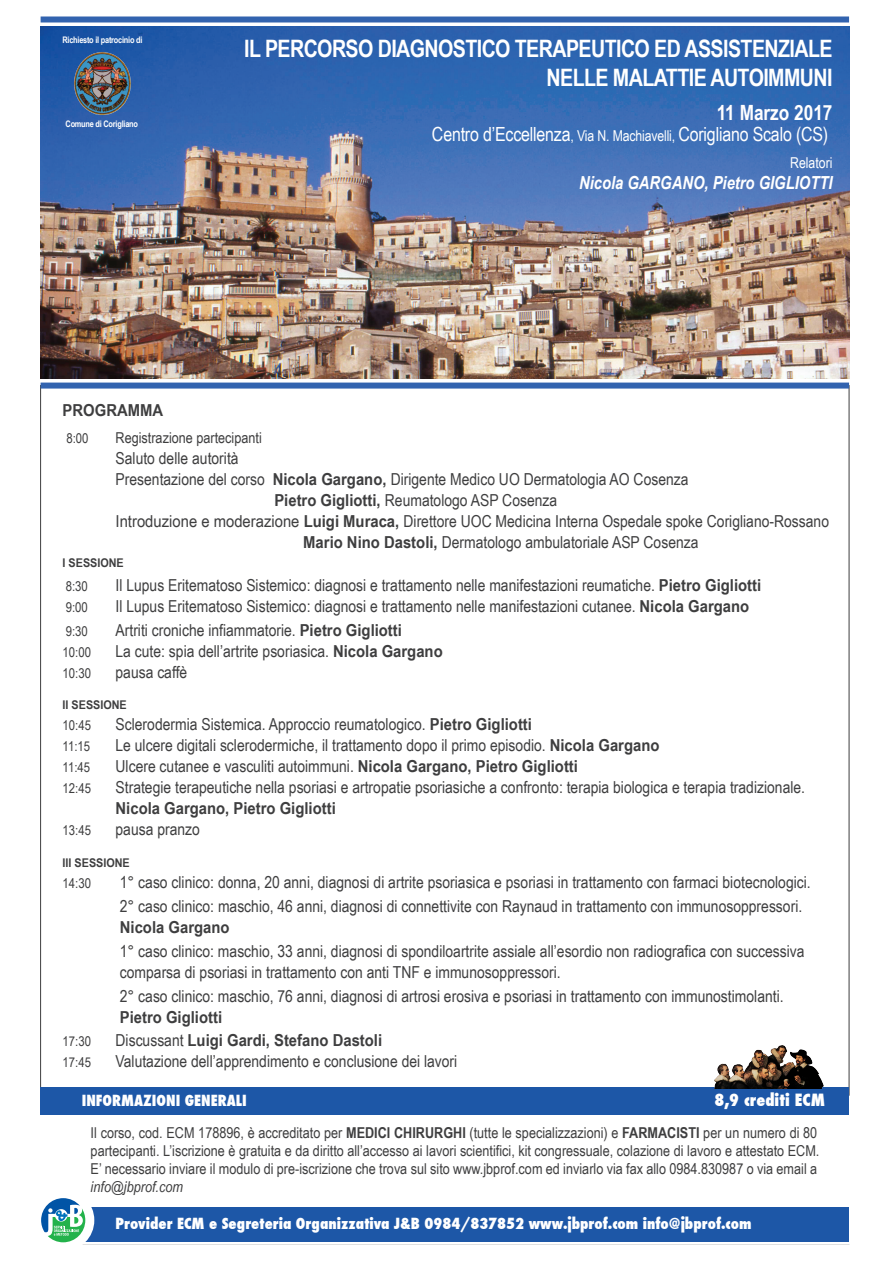
<style>
.page{position:relative;width:893px;height:1263px;background:#fff}
.page>*{position:absolute;margin:0;border:0;box-sizing:border-box;transform-origin:0 0}
.t1{font:700 24px/28.8px "Arial Narrow";letter-spacing:-.025em;color:#fff;text-align:right}
.t2{font:700 21px "Arial Narrow";color:#fff}
.t3{font:19.5px "Arial Narrow";letter-spacing:-.01em;color:#fff}
.t4{font:italic 700 18px "Arial Narrow";color:#fff}
.t5{font:16.5px/24px "Arial Narrow";color:#3e3e3f}
.t6{font:700 16.5px "Arial Narrow";color:#3e3e3f;scale:1.1 1}
.t7{font:16.5px "Arial Narrow";color:#3e3e3f;scale:1.1 1}
.t8{font:800 condensed 16.5px "Futura";color:#fff}
.t9{font:15px/18px "Arial Narrow";color:#3e3e3f}
.t10{font:800 condensed 15px "Futura";color:#fff}
.t11{font:italic 15px "Arial Narrow";color:#3e3e3f}
.t12{font:15px "Arial Narrow";color:#fff}
.t13{font:13.5px "Arial Narrow";color:#3e3e3f}
.t14{font:700 12px "Arial Narrow";color:#3e3e3f;scale:1.1 1}
.t15{font:700 9px "Arial Narrow";letter-spacing:-.025em;color:#fff}
.s1{font-size:15px}
.s2{font-weight:700}
.s3{font-weight:400}
</style>
<div class="page">
<img style="left:41px;top:27px;width:808px;height:352px">
<div style="left:59px;top:1207px;width:790px;height:35px;background:#1d57a7"></div>
<div style="left:32px;top:1189px;width:62px;height:62px;border:18px solid #fff;border-radius:50%"></div>
<svg style="left:41px;top:1198px;width:44px;height:44px"></svg>
<div style="left:41px;top:1088px;width:808px;height:27px;background:#1d57a7"></div>
<img style="left:714px;top:1045px;width:109px;height:44px">
<div style="left:41px;top:16px;width:808px;height:6px;background:#3263af"></div>
<div style="left:41px;top:383px;width:808px;height:6px;background:#3263af"></div>
<img style="left:75px;top:53px;width:55px;height:61px">
<p class="t15" style="left:62px;top:33px;width:82px">Richiesto il patrocinio di</p>
<p class="t15" style="left:66px;top:117px;width:74px">Comune di Corigliano</p>
<h1 class="t1" style="left:244px;top:33px;width:590px">IL PERCORSO DIAGNOSTICO TERAPEUTICO ED ASSISTENZIALE<br>NELLE MALATTIE AUTOIMMUNI</h1>
<p class="t2" style="left:717px;top:97px;width:117px">11 Marzo 2017</p>
<p class="t3" style="left:432px;top:120px;width:398px">Centro d’Eccellenza<span class="s1">, Via N. Machiavelli,</span> Corigliano Scalo (CS)</p>
<p class="t12" style="left:790px;top:151px;width:44px">Relatori</p>
<p class="t4" style="left:579px;top:169px;width:255px">Nicola GARGANO, Pietro GIGLIOTTI</p>
<p class="t6" style="left:63px;top:398px;width:93px">PROGRAMMA</p>
<p class="t13" style="left:66px;top:428px;width:24px">8:00</p>
<p class="t9" style="left:116px;top:428px;width:148px">Registrazione partecipanti</p>
<p class="t5" style="left:116px;top:446px;width:125px">Saluto delle autorità</p>
<p class="t5" style="left:116px;top:467px;width:574px">Presentazione del corso <span class="s2">Nicola Gargano,</span> Dirigente Medico UO Dermatologia AO Cosenza</p>
<p class="t5" style="left:274px;top:488px;width:284px"><span class="s2">Pietro Gigliotti,</span> Reumatologo ASP Cosenza</p>
<p class="t7" style="left:116px;top:509px;width:650px">Introduzione e moderazione <span class="s2">Luigi Muraca,</span> Direttore UOC Medicina Interna Ospedale spoke Corigliano-Rossano</p>
<p class="t5" style="left:303px;top:530px;width:397px"><span class="s2">Mario Nino Dastoli,</span> Dermatologo ambulatoriale ASP Cosenza</p>
<p class="t14" style="left:63px;top:554px;width:57px">I SESSIONE</p>
<p class="t13" style="left:66px;top:576px;width:24px">8:30</p>
<p class="t5" style="left:116px;top:572px;width:647px">Il Lupus Eritematoso Sistemico: diagnosi e trattamento nelle manifestazioni reumatiche. <span class="s2">Pietro Gigliotti</span></p>
<p class="t13" style="left:66px;top:597px;width:24px">9:00</p>
<p class="t5" style="left:116px;top:593px;width:635px">Il Lupus Eritematoso Sistemico: diagnosi e trattamento nelle manifestazioni cutanee. <span class="s2">Nicola Gargano</span></p>
<p class="t13" style="left:66px;top:621px;width:24px">9:30</p>
<p class="t5" style="left:116px;top:617px;width:288px">Artriti croniche infiammatorie. <span class="s2">Pietro Gigliotti</span></p>
<p class="t13" style="left:63px;top:642px;width:30px">10:00</p>
<p class="t5" style="left:116px;top:638px;width:329px">La cute: spia dell’artrite psoriasica. <span class="s2">Nicola Gargano</span></p>
<p class="t13" style="left:63px;top:663px;width:30px">10:30</p>
<p class="t5" style="left:116px;top:659px;width:73px">pausa caffè</p>
<p class="t14" style="left:63px;top:696px;width:60px">II SESSIONE</p>
<p class="t13" style="left:63px;top:716px;width:30px">10:45</p>
<p class="t5" style="left:116px;top:712px;width:418px">Sclerodermia Sistemica. Approccio reumatologico. <span class="s2">Pietro Gigliotti</span></p>
<p class="t13" style="left:63px;top:737px;width:29px">11:15</p>
<p class="t5" style="left:116px;top:733px;width:545px">Le ulcere digitali sclerodermiche, il trattamento dopo il primo episodio. <span class="s2">Nicola Gargano</span></p>
<p class="t13" style="left:63px;top:758px;width:29px">11:45</p>
<p class="t5" style="left:116px;top:754px;width:464px">Ulcere cutanee e vasculiti autoimmuni. <span class="s2">Nicola Gargano, Pietro Gigliotti</span></p>
<p class="t13" style="left:63px;top:779px;width:30px">12:45</p>
<p class="t5" style="left:116px;top:775px;width:691px">Strategie terapeutiche nella psoriasi e artropatie psoriasiche a confronto: terapia biologica e terapia tradizionale.</p>
<p class="t6" style="left:116px;top:796px;width:202px">Nicola Gargano, Pietro Gigliotti</p>
<p class="t13" style="left:63px;top:821px;width:30px">13:45</p>
<p class="t5" style="left:116px;top:817px;width:86px">pausa pranzo</p>
<p class="t14" style="left:63px;top:854px;width:63px">III SESSIONE</p>
<p class="t13" style="left:63px;top:873px;width:30px">14:30</p>
<p class="t5" style="left:120px;top:869px;width:692px">1° caso clinico: donna, 20 anni, diagnosi di artrite psoriasica e psoriasi in trattamento con farmaci biotecnologici.<br>2° caso clinico: maschio, 46 anni, diagnosi di connettivite con Raynaud in trattamento con immunosoppressori.</p>
<p class="t6" style="left:120px;top:915px;width:101px">Nicola Gargano</p>
<p class="t5" style="left:120px;top:940px;width:686px;line-height:21px">1° caso clinico: maschio, 33 anni, diagnosi di spondiloartrite assiale all’esordio non radiografica con successiva comparsa di psoriasi in trattamento con anti TNF e immunosoppressori.</p>
<p class="t5" style="left:120px;top:983px;width:665px">2° caso clinico: maschio, 76 anni, diagnosi di artrosi erosiva e psoriasi in trattamento con immunostimolanti.</p>
<p class="t6" style="left:120px;top:1005px;width:94px">Pietro Gigliotti</p>
<p class="t13" style="left:63px;top:1031px;width:30px">17:30</p>
<p class="t6" style="left:116px;top:1027px;width:244px"><span class="s3">Discussant</span> Luigi Gardi, Stefano Dastoli</p>
<p class="t13" style="left:63px;top:1052px;width:30px">17:45</p>
<p class="t5" style="left:116px;top:1048px;width:343px">Valutazione dell’apprendimento e conclusione dei lavori</p>
<p class="t10" style="left:82px;top:1090px;width:167px">INFORMAZIONI GENERALI</p>
<p class="t8" style="left:714px;top:1088px;width:112px">8,9 crediti ECM</p>
<p class="t9" style="left:91px;top:1123px;width:730px">Il corso, cod. ECM 178896, è accreditato per <span class="s2">MEDICI CHIRURGHI</span> (tutte le specializzazioni) e <span class="s2">FARMACISTI</span> per un numero di 80 partecipanti. L’iscrizione è gratuita e da diritto all’accesso ai lavori scientifici, kit congressuale, colazione di lavoro e attestato ECM.<br>E’ necessario inviare il modulo di pre-iscrizione che trova sul sito www.jbprof.com ed inviarlo via fax allo 0984.830987 o via email a</p>
<p class="t11" style="left:91px;top:1176px;width:94px">info@jbprof.com</p>
<p class="t10" style="left:116px;top:1213px;width:637px">Provider ECM e Segreteria Organizzativa J&amp;B 0984/837852 www.jbprof.com info@jbprof.com</p>
</div>
